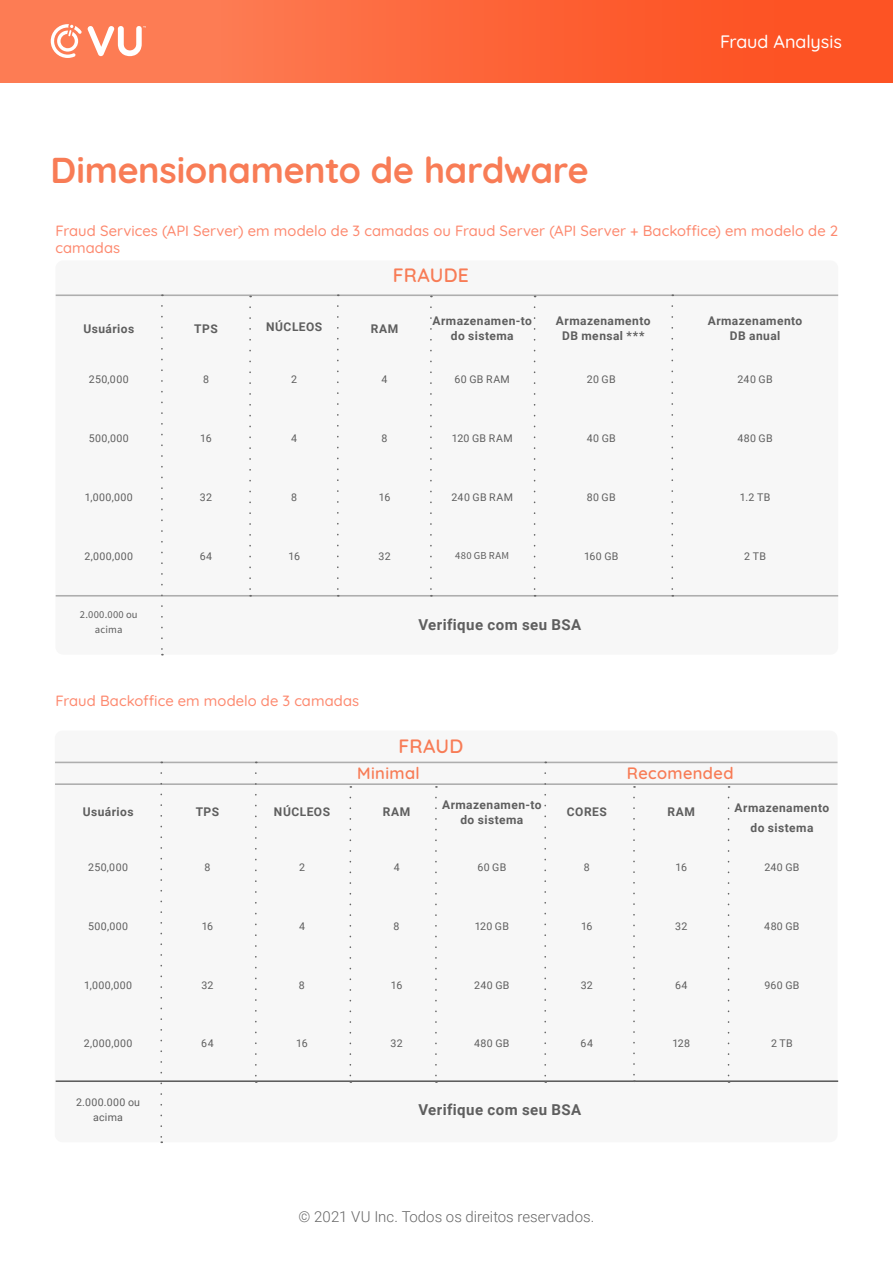
<style>
.page{position:relative;width:893px;height:1263px;background:#fff}
.page>*{position:absolute;margin:0;border:0;box-sizing:border-box;transform-origin:0 0}
.t1{font:700 36px "Quicksand";letter-spacing:-.005em;color:#f87c56}
.t2{font:600 19.35px "Quicksand";letter-spacing:.015em;color:#f87c56}
.t3{font:500 18px "Quicksand";letter-spacing:-.005em;color:#fff}
.t4{font:600 16.5px "Quicksand";letter-spacing:.025em;color:#f87c56}
.t5{font:300 15px "Roboto";color:#666}
.t6{font:700 15px "Roboto";letter-spacing:.03em;color:#5e5e5e}
.t7{font:500 14.85px/16.5px "Quicksand";letter-spacing:.005em;color:#fd896f}
.t8{font:700 12px/15px "Roboto";letter-spacing:.035em;color:#5e5e5e;text-align:center}
.t9{font:10.65px/14.9px "Roboto";letter-spacing:.03em;color:#5e5e5e;text-align:center}
.t10{font:10.65px/14.9px "Source Sans Pro";letter-spacing:.025em;color:#5e5e5e;text-align:center}
</style>
<div class="page">
<div style="left:0;top:0;width:893px;height:82px;background:linear-gradient(to right,#fd835c,#fd4d1d)"></div>
<svg style="left:88px;top:16px;width:58px;height:40px"></svg>
<svg style="left:51px;top:14px;width:31px;height:44px"></svg>
<div style="left:55px;top:731px;width:782px;height:411px;background:#f7f7f7;border-radius:8px"></div>
<div style="left:55px;top:260px;width:783px;height:395px;background:#f7f7f7;border-radius:8px"></div>
<hr style="left:56px;top:294px;width:782px;height:2px;background:#666">
<hr style="left:56px;top:595px;width:782px;height:2px;background:#666">
<svg style="left:161px;top:306px;width:2px;height:349px"></svg>
<svg style="left:249px;top:307px;width:2px;height:290px"></svg>
<svg style="left:430px;top:307px;width:2px;height:290px"></svg>
<svg style="left:337px;top:306px;width:2px;height:291px"></svg>
<svg style="left:534px;top:307px;width:2px;height:290px"></svg>
<svg style="left:671px;top:306px;width:2px;height:291px"></svg>
<hr style="left:56px;top:1080px;width:782px;height:2px;background:#5e5e5e">
<hr style="left:55px;top:762px;width:782px;height:1px;background:#666">
<hr style="left:55px;top:783px;width:782px;height:2px;background:#666">
<svg style="left:160px;top:773px;width:2px;height:370px"></svg>
<svg style="left:349px;top:797px;width:2px;height:286px"></svg>
<svg style="left:544px;top:773px;width:2px;height:310px"></svg>
<svg style="left:255px;top:773px;width:2px;height:310px"></svg>
<svg style="left:435px;top:797px;width:2px;height:286px"></svg>
<svg style="left:633px;top:797px;width:2px;height:284px"></svg>
<svg style="left:728px;top:797px;width:1px;height:286px"></svg>
<h1 class="t1" style="left:50px;top:142px;width:540px">Dimensionamento de hardware</h1>
<h3 class="t3" style="left:720px;top:27px;width:123px">Fraud Analysis</h3>
<h3 class="t7" style="left:55px;top:221px;width:784px">Fraud Services (API Server) em modelo de 3 camadas ou Fraud Server (API Server + Backoffice) em modelo de 2 camadas</h3>
<h2 class="t2" style="left:393px;top:261px;width:78px">FRAUDE</h2>
<p class="t8" style="left:83px;top:321px;width:52px">Usuários</p>
<p class="t8" style="left:194px;top:321px;width:25px">TPS</p>
<p class="t8" style="left:266px;top:319px;width:58px">NÚCLEOS</p>
<p class="t8" style="left:371px;top:321px;width:29px">RAM</p>
<p class="t8" style="left:432px;top:313px;width:101px">Armazenamen-to do sistema</p>
<p class="t8" style="left:556px;top:313px;width:96px">Armazenamento<br>DB mensal ***</p>
<p class="t8" style="left:708px;top:313px;width:96px">Armazenamento<br>DB anual</p>
<p class="t9" style="left:89px;top:371px;width:41px">250,000</p>
<p class="t9" style="left:203px;top:371px;width:7px">8</p>
<p class="t9" style="left:291px;top:371px;width:7px">2</p>
<p class="t9" style="left:382px;top:371px;width:7px">4</p>
<p class="t9" style="left:455px;top:371px;width:57px">60 GB RAM</p>
<p class="t9" style="left:587px;top:371px;width:30px">20 GB</p>
<p class="t9" style="left:737px;top:371px;width:37px">240 GB</p>
<p class="t9" style="left:89px;top:430px;width:41px">500,000</p>
<p class="t9" style="left:200px;top:430px;width:13px">16</p>
<p class="t9" style="left:291px;top:430px;width:7px">4</p>
<p class="t9" style="left:382px;top:430px;width:7px">8</p>
<p class="t9" style="left:452px;top:430px;width:62px">120 GB RAM</p>
<p class="t9" style="left:587px;top:430px;width:31px">40 GB</p>
<p class="t9" style="left:737px;top:430px;width:37px">480 GB</p>
<p class="t9" style="left:85px;top:489px;width:50px">1,000,000</p>
<p class="t9" style="left:200px;top:489px;width:14px">32</p>
<p class="t9" style="left:291px;top:489px;width:7px">8</p>
<p class="t9" style="left:379px;top:489px;width:13px">16</p>
<p class="t9" style="left:451px;top:489px;width:63px">240 GB RAM</p>
<p class="t9" style="left:587px;top:489px;width:30px">80 GB</p>
<p class="t9" style="left:740px;top:489px;width:32px">1.2 TB</p>
<p class="t9" style="left:84px;top:548px;width:50px">2,000,000</p>
<p class="t9" style="left:200px;top:548px;width:14px">64</p>
<p class="t9" style="left:288px;top:548px;width:13px">16</p>
<p class="t9" style="left:378px;top:548px;width:14px">32</p>
<p class="t10" style="left:455px;top:549px;width:55px">480 GB RAM</p>
<p class="t9" style="left:584px;top:548px;width:36px">160 GB</p>
<p class="t9" style="left:744px;top:548px;width:23px">2 TB</p>
<p class="t10" style="left:80px;top:608px;width:59px">2.000.000 ou acima</p>
<h3 class="t7" style="left:55px;top:691px;width:305px">Fraud Backoffice em modelo de 3 camadas</h3>
<h3 class="t6" style="left:419px;top:614px;width:164px">Verifique com seu BSA</h3>
<h2 class="t2" style="left:399px;top:731px;width:66px">FRAUD</h2>
<h3 class="t4" style="left:357px;top:761px;width:64px">Minimal</h3>
<h3 class="t4" style="left:627px;top:761px;width:108px">Recomended</h3>
<p class="t8" style="left:83px;top:804px;width:52px">Usuários</p>
<p class="t8" style="left:196px;top:804px;width:25px">TPS</p>
<p class="t8" style="left:274px;top:804px;width:58px">NÚCLEOS</p>
<p class="t8" style="left:383px;top:804px;width:29px">RAM</p>
<p class="t8" style="left:442px;top:797px;width:101px">Armazenamen-to do sistema</p>
<p class="t8" style="left:567px;top:804px;width:41px">CORES</p>
<p class="t8" style="left:667px;top:804px;width:29px">RAM</p>
<p class="t8" style="left:735px;top:798px;width:96px;line-height:19.4px">Armazenamento do sistema</p>
<p class="t9" style="left:88px;top:859px;width:41px">250,000</p>
<p class="t9" style="left:204px;top:859px;width:7px">8</p>
<p class="t9" style="left:299px;top:859px;width:7px">2</p>
<p class="t9" style="left:394px;top:859px;width:7px">4</p>
<p class="t9" style="left:477px;top:859px;width:30px">60 GB</p>
<p class="t9" style="left:584px;top:859px;width:7px">8</p>
<p class="t9" style="left:675px;top:859px;width:13px">16</p>
<p class="t9" style="left:764px;top:859px;width:37px">240 GB</p>
<p class="t9" style="left:88px;top:918px;width:41px">500,000</p>
<p class="t9" style="left:202px;top:918px;width:13px">16</p>
<p class="t9" style="left:299px;top:918px;width:7px">4</p>
<p class="t9" style="left:394px;top:918px;width:7px">8</p>
<p class="t9" style="left:475px;top:918px;width:36px">120 GB</p>
<p class="t9" style="left:581px;top:918px;width:13px">16</p>
<p class="t9" style="left:675px;top:918px;width:14px">32</p>
<p class="t9" style="left:764px;top:918px;width:37px">480 GB</p>
<p class="t9" style="left:84px;top:977px;width:50px">1,000,000</p>
<p class="t9" style="left:201px;top:977px;width:14px">32</p>
<p class="t9" style="left:299px;top:977px;width:7px">8</p>
<p class="t9" style="left:391px;top:977px;width:13px">16</p>
<p class="t9" style="left:474px;top:977px;width:37px">240 GB</p>
<p class="t9" style="left:581px;top:977px;width:14px">32</p>
<p class="t9" style="left:675px;top:977px;width:14px">64</p>
<p class="t9" style="left:764px;top:977px;width:37px">960 GB</p>
<p class="t9" style="left:84px;top:1036px;width:50px">2,000,000</p>
<p class="t9" style="left:201px;top:1036px;width:14px">64</p>
<p class="t9" style="left:296px;top:1036px;width:13px">16</p>
<p class="t9" style="left:391px;top:1036px;width:14px">32</p>
<p class="t9" style="left:474px;top:1036px;width:37px">480 GB</p>
<p class="t9" style="left:581px;top:1036px;width:14px">64</p>
<p class="t9" style="left:672px;top:1036px;width:19px">128</p>
<p class="t9" style="left:771px;top:1036px;width:23px">2 TB</p>
<p class="t9" style="left:76px;top:1095px;width:66px">2.000.000 ou acima</p>
<h3 class="t6" style="left:419px;top:1099px;width:164px">Verifique com seu BSA</h3>
<h3 class="t5" style="left:299px;top:1206px;width:297px">© 2021 VU Inc. Todos os direitos reservados.</h3>
</div>
